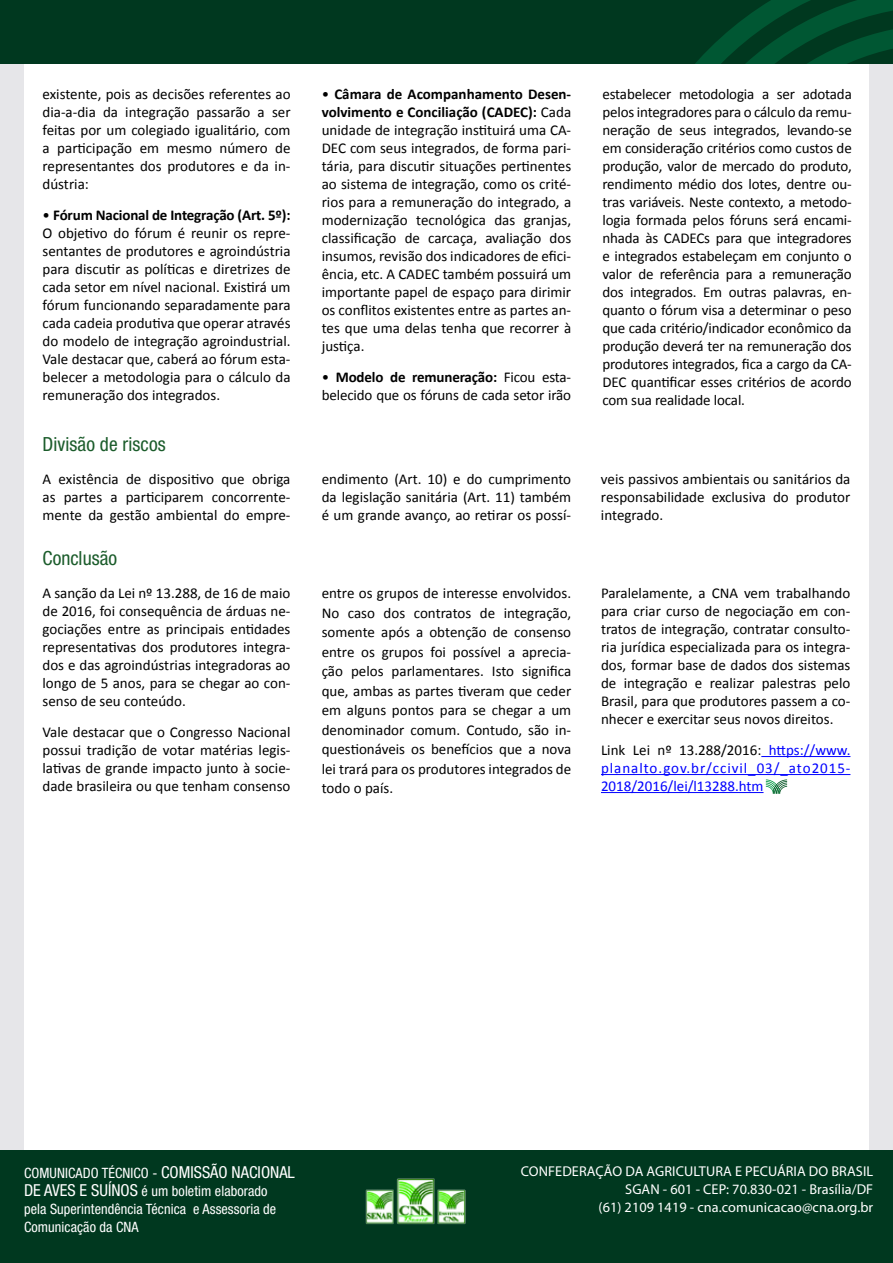
<style>
.page{position:relative;width:893px;height:1263px;background:#e6e6e9}
.page>*{position:absolute;margin:0;border:0;box-sizing:border-box;transform-origin:0 0}
.t1{font:condensed 19.5px "Helvetica Neue LT Std";letter-spacing:.005em;color:#1b5c2b}
.t2{font:15px/18px "Calibri";color:#000;text-align:justify}
.t3{font:15px/18px "Calibri";letter-spacing:.055em;color:#00f;text-align:justify}
.t4{font:condensed 14.25px/18px "Helvetica Neue LT Std";letter-spacing:.005em;color:#fff}
.t5{font:14.25px/18px "Myriad Pro";letter-spacing:.005em;color:#fff;text-align:right}
.s1{font-weight:700}
.s2{color:#000}
.s3{font-size:16.5px}
</style>
<div class="page">
<div style="left:24px;top:0;width:845px;height:1263px;background:#fff"></div>
<div style="left:0;top:0;width:893px;height:64px;background:#00381f"></div>
<svg style="left:695px;top:0;width:198px;height:64px"></svg>
<div style="left:1px;top:1150px;width:892px;height:113px;background:#00381f"></div>
<img style="left:365px;top:1178px;width:101px;height:47px">
<hr style="left:761px;top:756px;width:89px;height:1px;background:#00f">
<hr style="left:601px;top:774px;width:249px;height:1px;background:#00f">
<hr style="left:601px;top:792px;width:162px;height:1px;background:#00f">
<svg style="left:766px;top:779px;width:21px;height:15px"></svg>
<p class="t2" style="left:43px;top:85px;width:250px">existente, pois as decisões referentes ao dia-a-dia da integração passarão a ser feitas por um colegiado igualitário, com a participação em mesmo número de representantes dos produtores e da in&shy;dústria:</p>
<p class="t2" style="left:43px;top:206px;width:250px">• <span class="s1">Fórum Nacional de Integração (Art. 5º):<br></span>O objetivo do fórum é reunir os repre&shy;sentantes de produtores e agroindústria para discutir as políticas e diretrizes de cada setor em nível nacional. Existirá um fórum funcionando separadamente para cada cadeia produtiva que operar através do modelo de integração agroindustrial.<br>Vale destacar que, caberá ao fórum esta&shy;belecer a metodologia para o cálculo da remuneração dos integrados.</p>
<h1 class="t1" style="left:43px;top:433px;width:125px">Divisão de riscos</h1>
<p class="t2" style="left:43px;top:470px;width:249px">A existência de dispositivo que obriga as partes a participarem concorrente&shy;mente da gestão ambiental do empre-</p>
<h1 class="t1" style="left:43px;top:547px;width:76px">Conclusão</h1>
<p class="t2" style="left:43px;top:584px;width:249px">A sanção da Lei nº 13.288, de 16 de maio de 2016, foi consequência de árduas ne&shy;gociações entre as principais entidades representativas dos produtores integra&shy;dos e das agroindústrias integradoras ao longo de 5 anos, para se chegar ao con&shy;senso de seu conteúdo.</p>
<p class="t2" style="left:43px;top:723px;width:249px">Vale destacar que o Congresso Nacional possui tradição de votar matérias legis&shy;lativas de grande impacto junto à socie&shy;dade brasileira ou que tenham consenso</p>
<p class="t2" style="left:322px;top:85px;width:251px">• <span class="s1">Câmara de Acompanhamento Desen&shy;volvimento e Conciliação (CADEC):</span> Cada unidade de integração instituirá uma CA-DEC com seus integrados, de forma pari&shy;tária, para discutir situações pertinentes ao sistema de integração, como os crité&shy;rios para a remuneração do integrado, a modernização tecnológica das granjas, classificação de carcaça, avaliação dos insumos, revisão dos indicadores de efici&shy;ência, etc. A CADEC também possuirá um importante papel de espaço para dirimir os conflitos existentes entre as partes an&shy;tes que uma delas tenha que recorrer à justiça.</p>
<p class="t2" style="left:322px;top:368px;width:251px">• <span class="s1">Modelo de remuneração:</span> Ficou esta&shy;belecido que os fóruns de cada setor irão</p>
<p class="t2" style="left:322px;top:470px;width:251px">endimento (Art. 10) e do cumprimento da legislação sanitária (Art. 11) também é um grande avanço, ao retirar os possí-</p>
<p class="t2" style="left:322px;top:583px;width:251px;line-height:19.5px">entre os grupos de interesse envolvidos.<br>No caso dos contratos de integração, somente após a obtenção de consenso entre os grupos foi possível a aprecia&shy;ção pelos parlamentares. Isto significa que, ambas as partes tiveram que ceder em alguns pontos para se chegar a um denominador comum. Contudo, são in&shy;questionáveis os benefícios que a nova lei trará para os produtores integrados de todo o país.</p>
<p class="t2" style="left:602px;top:85px;width:251px">estabelecer metodologia a ser adotada pelos integradores para o cálculo da remu&shy;neração de seus integrados, levando-se em consideração critérios como custos de produção, valor de mercado do produto, rendimento médio dos lotes, dentre ou&shy;tras variáveis. Neste contexto, a metodo&shy;logia formada pelos fóruns será encami&shy;nhada às CADECs para que integradores e integrados estabeleçam em conjunto o valor de referência para a remuneração dos integrados. Em outras palavras, en&shy;quanto o fórum visa a determinar o peso que cada critério/indicador econômico da produção deverá ter na remuneração dos produtores integrados, fica a cargo da CA-DEC quantificar esses critérios de acordo com sua realidade local.</p>
<p class="t2" style="left:601px;top:470px;width:251px">veis passivos ambientais ou sanitários da responsabilidade exclusiva do produtor integrado.</p>
<p class="t2" style="left:601px;top:584px;width:251px">Paralelamente, a CNA vem trabalhando para criar curso de negociação em con&shy;tratos de integração, contratar consulto&shy;ria jurídica especializada para os integra&shy;dos, formar base de dados dos sistemas de integração e realizar palestras pelo Brasil, para que produtores passem a co&shy;nhecer e exercitar seus novos direitos.</p>
<p class="t3" style="left:601px;top:741px;width:251px"><span class="s2">Link Lei nº 13.288/2016:</span> https://www. planalto.gov.br/ccivil_03/_ato2015- 2018/2016/lei/l13288.htm</p>
<p class="t4" style="left:24px;top:1163px;width:272px">COMUNICADO TÉCNICO - <span class="s3">COMISSÃO NACIONAL DE AVES E SUÍNOS</span> é um boletim elaborado<br>pela Superintendência Técnica e Assessoria de Comunicação da CNA</p>
<p class="t5" style="left:521px;top:1162px;width:354px">CONFEDERAÇÃO DA AGRICULTURA E PECUÁRIA DO BRASIL<br>SGAN - 601 - CEP: 70.830-021 - Brasília/DF<br>(61) 2109 1419 - cna.comunicacao@cna.org.br</p>
</div>
